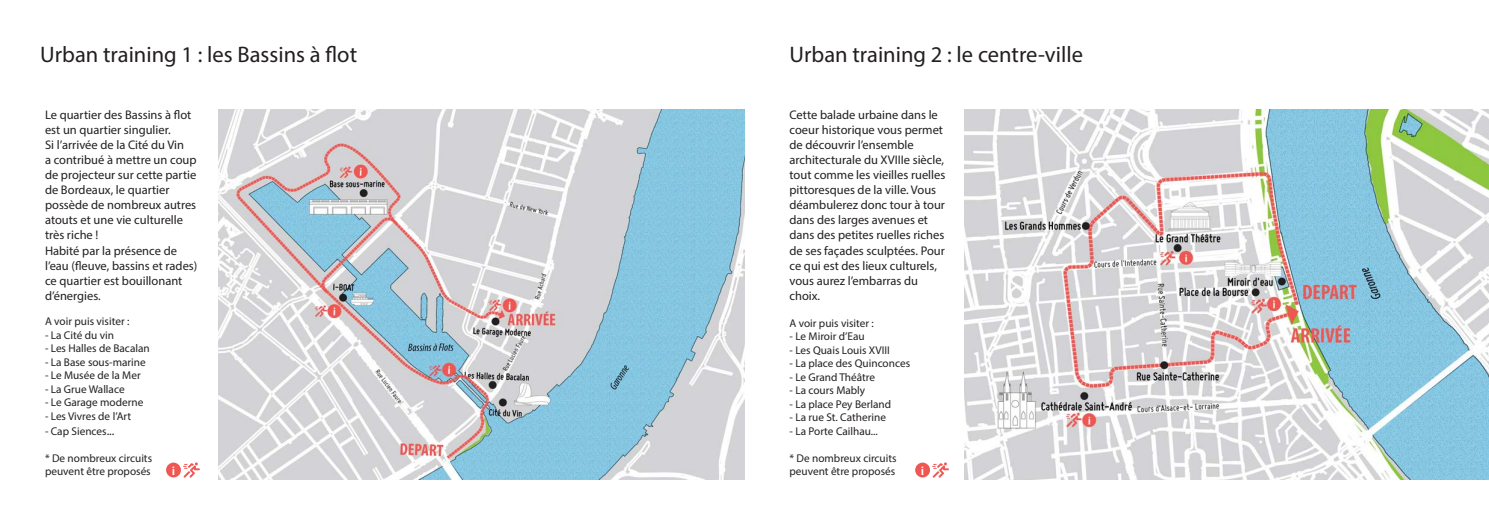
<style>
.page{position:relative;width:1489px;height:525px;background:#fff}
.page>*{position:absolute;margin:0;border:0;box-sizing:border-box;transform-origin:0 0}
.t1{font:22.5px "Myriad Pro";color:#231f20}
.t2{font:12.5px/15px "Myriad Pro";color:#231f20}
.t3{font:700 condensed 12.38px "Myriad Pro";color:#fff}
.t4{font:11.25px "Myriad Pro";color:#231f20}
.s1{font-size:12.5px}
</style>
<div class="page">
<img style="left:219px;top:110px;width:525px;height:369px">
<img style="left:964px;top:110px;width:524px;height:369px">
<div style="left:166px;top:462px;width:15px;height:15px;background:#f05753;border-radius:50%"></div>
<svg style="left:183px;top:462px;width:17px;height:15px"></svg>
<div style="left:915px;top:462px;width:15px;height:15px;background:#f05753;border-radius:50%"></div>
<svg style="left:932px;top:462px;width:16px;height:15px"></svg>
<p class="t1" style="left:40px;top:40px;width:318px">Urban training 1 : les Bassins à flot</p>
<p class="t1" style="left:789px;top:40px;width:295px">Urban training 2 : le centre-ville</p>
<p class="t2" style="left:45px;top:107px;width:148px">Le quartier des Bassins à flot est un quartier singulier.</p>
<p class="t2" style="left:45px;top:137px;width:140px">Si l’arrivée de la Cité du Vin</p>
<p class="t2" style="left:45px;top:152px;width:153px">a contribué à mettre un coup de projecteur sur cette partie de Bordeaux, le quartier possède de nombreux autres atouts et une vie culturelle très riche !</p>
<p class="t2" style="left:45px;top:242px;width:154px">Habité par la présence de l’eau (fleuve, bassins et rades) ce quartier est bouillonant d’énergies.</p>
<p class="t4" style="left:45px;top:314px;width:86px">A voir puis visiter :</p>
<p class="t4" style="left:45px;top:328px;width:70px">- La Cité du vin</p>
<p class="t4" style="left:45px;top:341px;width:106px">- Les Halles de Bacalan</p>
<p class="t4" style="left:45px;top:355px;width:102px">- La Base sous-marine</p>
<p class="t4" style="left:45px;top:368px;width:97px">- Le Musée de la Mer</p>
<p class="t4" style="left:45px;top:382px;width:81px">- La Grue Wallace</p>
<p class="t4" style="left:45px;top:395px;width:100px">- Le Garage moderne</p>
<p class="t4" style="left:45px;top:409px;width:88px">- Les Vivres de l’Art</p>
<p class="t4" style="left:45px;top:424px;width:71px">- Cap Siences<span class="s1">...</span></p>
<p class="t4" style="left:45px;top:451px;width:109px">* De nombreux circuits</p>
<p class="t4" style="left:45px;top:464px;width:107px">peuvent être proposés</p>
<p class="t2" style="left:789px;top:107px;width:157px">Cette balade urbaine dans le coeur historique vous permet de découvrir l’ensemble architecturale du XVIIIe siècle, tout comme les vieilles ruelles pittoresques de la ville. Vous déambulerez donc tour à tour dans des larges avenues et dans des petites ruelles riches de ses façades sculptées. Pour ce qui est des lieux culturels, vous aurez l’embarras du choix.</p>
<p class="t4" style="left:789px;top:316px;width:86px">A voir puis visiter :</p>
<p class="t4" style="left:789px;top:329px;width:77px">- Le Miroir d’Eau</p>
<p class="t4" style="left:789px;top:343px;width:102px">- Les Quais Louis XVIII</p>
<p class="t4" style="left:789px;top:356px;width:122px">- La place des Quinconces</p>
<p class="t4" style="left:789px;top:370px;width:87px">- Le Grand Théâtre</p>
<p class="t4" style="left:789px;top:383px;width:77px">- La cours Mably</p>
<p class="t4" style="left:789px;top:397px;width:103px">- La place Pey Berland</p>
<p class="t4" style="left:789px;top:410px;width:98px">- La rue St. Catherine</p>
<p class="t4" style="left:789px;top:424px;width:90px">- La Porte Cailhau...</p>
<p class="t4" style="left:789px;top:451px;width:109px">* De nombreux circuits</p>
<p class="t4" style="left:789px;top:464px;width:107px">peuvent être proposés</p>
<p class="t3" style="left:172px;top:462px;width:4px">i</p>
<p class="t3" style="left:921px;top:462px;width:4px">i</p>
</div>
